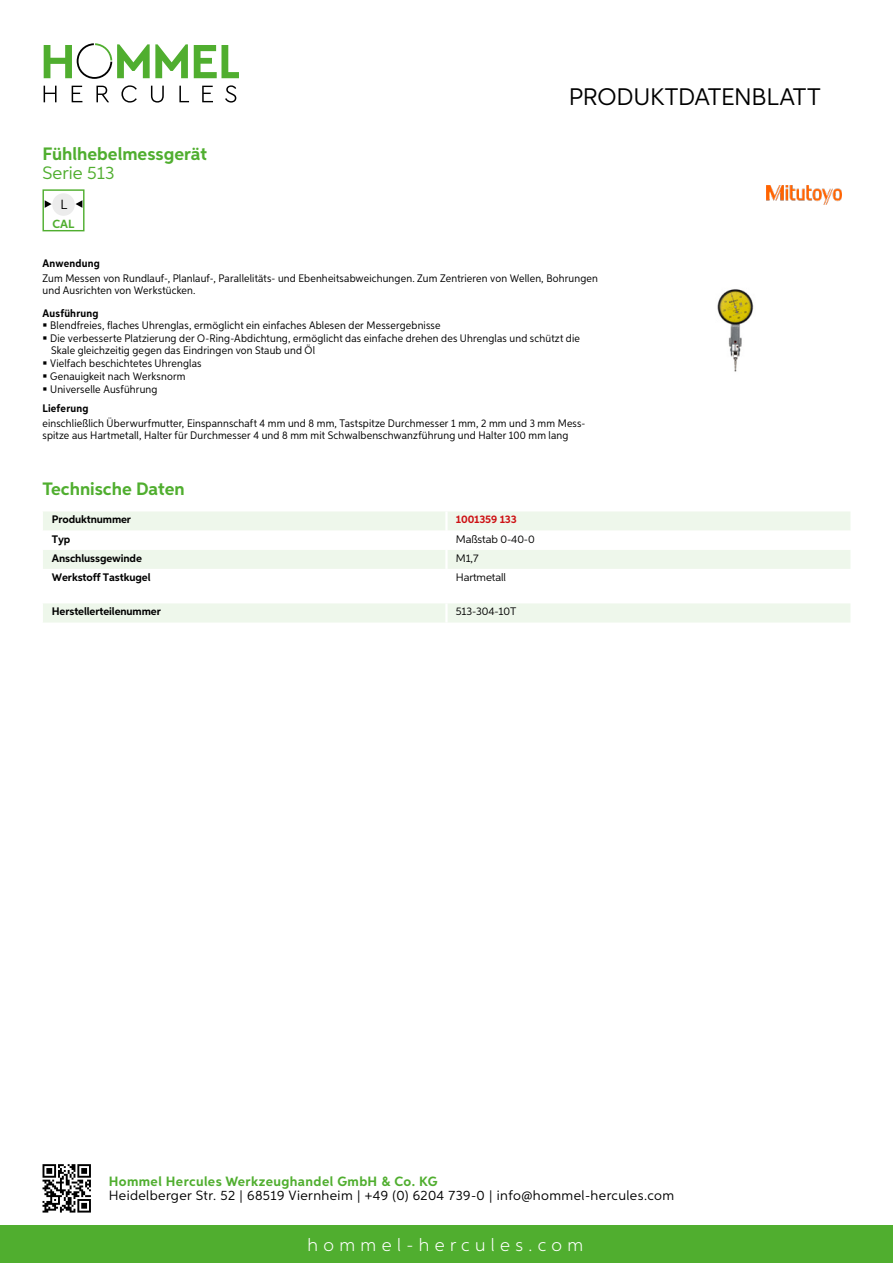
<style>
.page{position:relative;width:893px;height:1263px;background:#fff}
.page>*{position:absolute;margin:0;border:0;box-sizing:border-box;transform-origin:0 0}
.t1{font:24px "Aspira";letter-spacing:-.01em;color:#000}
.t2{font:700 18px "Aspira";color:#50ae2f}
.t3{font:300 18px "Aspira";letter-spacing:.3em;color:#fff}
.t4{font:18px "Aspira";color:#50ae2f}
.t5{font:13.5px "Aspira";letter-spacing:.03em;color:#000}
.t6{font:700 13.5px "Aspira";letter-spacing:.03em;color:#50ae2f}
.t7{font:13.35px "Aspira";color:#000}
.t8{font:700 11.85px "Aspira";color:#50ae2f}
.t9{font:10.95px/12.6px "Aspira Nar";letter-spacing:.015em;color:#000}
.t10{font:700 10.95px "Aspira";letter-spacing:-.01em;color:#000}
.t11{font:10.95px "Aspira";letter-spacing:-.01em;color:#000}
.t12{font:700 10.95px "Aspira Nar";letter-spacing:.02em;color:#000}
.t13{font:700 10.95px "Aspira";letter-spacing:-.01em;color:#cd1013}
</style>
<div class="page">
<div style="left:0;top:1226px;width:893px;height:37px;background:#50ae2f"></div>
<svg style="left:43px;top:1164px;width:48px;height:48px"></svg>
<svg style="left:194px;top:45px;width:45px;height:33px"></svg>
<svg style="left:44px;top:43px;width:144px;height:36px"></svg>
<svg style="left:44px;top:86px;width:13px;height:16px"></svg>
<svg style="left:72px;top:86px;width:10px;height:16px"></svg>
<svg style="left:96px;top:86px;width:13px;height:16px"></svg>
<svg style="left:121px;top:85px;width:16px;height:18px"></svg>
<svg style="left:151px;top:86px;width:13px;height:17px"></svg>
<svg style="left:179px;top:86px;width:10px;height:16px"></svg>
<svg style="left:202px;top:86px;width:11px;height:16px"></svg>
<svg style="left:225px;top:85px;width:11px;height:18px"></svg>
<div style="left:43px;top:511px;width:807px;height:19px;background:#eef7eb"></div>
<div style="left:43px;top:550px;width:807px;height:19px;background:#eef7eb"></div>
<hr style="left:445px;top:511px;width:3px;height:20px;background:#fff">
<hr style="left:445px;top:550px;width:3px;height:19px;background:#fff">
<div style="left:43px;top:603px;width:807px;height:19px;background:#eef7eb"></div>
<hr style="left:445px;top:603px;width:3px;height:19px;background:#fff">
<div style="left:43px;top:189px;width:42px;height:42px;border:1px solid #50ae2f"></div>
<div style="left:52px;top:193px;width:23px;height:23px;background:#ececec;border-radius:50%"></div>
<svg style="left:76px;top:200px;width:6px;height:8px"></svg>
<svg style="left:45px;top:200px;width:7px;height:8px"></svg>
<img style="left:717px;top:289px;width:37px;height:83px">
<img style="left:766px;top:185px;width:76px;height:19px">
<h2 class="t2" style="left:43px;top:142px;width:166px">Fühlhebelmessgerät</h2>
<h2 class="t4" style="left:43px;top:162px;width:73px">Serie 513</h2>
<p class="t7" style="left:60px;top:196px;width:8px">l</p>
<p class="t8" style="left:53px;top:216px;width:23px">CAL</p>
<h1 class="t1" style="left:569px;top:82px;width:253px">Produktdatenblatt</h1>
<p class="t12" style="left:43px;top:257px;width:59px">Anwendung</p>
<p class="t9" style="left:43px;top:273px;width:557px;line-height:12px">Zum Messen von Rundlauf-, Planlauf-, Parallelitäts- und Ebenheitsabweichungen. Zum Zentrieren von Wellen, Bohrungen und Ausrichten von Werkstücken.</p>
<p class="t12" style="left:43px;top:306px;width:58px">Ausführung</p>
<p class="t9" style="left:50px;top:319px;width:531px">Blendfreies, flaches Uhrenglas, ermöglicht ein einfaches Ablesen der Messergebnisse<br>Die verbesserte Platzierung der O-Ring-Abdichtung, ermöglicht das einfache drehen des Uhrenglas und schützt die Skale gleichzeitig gegen das Eindringen von Staub und Öl<br>Vielfach beschichtetes Uhrenglas<br>Genauigkeit nach Werksnorm<br>Universelle Ausführung</p>
<p class="t12" style="left:43px;top:401px;width:47px">Lieferung</p>
<p class="t9" style="left:43px;top:417px;width:544px;line-height:12px">einschließlich Überwurfmutter, Einspannschaft 4 mm und 8 mm, Tastspitze Durchmesser 1 mm, 2 mm und 3 mm Mess&shy;spitze aus Hartmetall, Halter für Durchmesser 4 und 8 mm mit Schwalbenschwanzführung und Halter 100 mm lang</p>
<h2 class="t2" style="left:43px;top:477px;width:144px">Technische Daten</h2>
<p class="t10" style="left:52px;top:513px;width:81px">Produktnummer</p>
<p class="t13" style="left:456px;top:513px;width:62px">1001359 133</p>
<p class="t10" style="left:52px;top:532px;width:20px">Typ</p>
<p class="t11" style="left:456px;top:532px;width:80px">Maßstab 0-40-0</p>
<p class="t10" style="left:52px;top:551px;width:92px">Anschlussgewinde</p>
<p class="t11" style="left:456px;top:551px;width:24px">M1,7</p>
<p class="t10" style="left:52px;top:570px;width:100px">Werkstoff Tastkugel</p>
<p class="t11" style="left:456px;top:570px;width:52px">Hartmetall</p>
<p class="t10" style="left:52px;top:605px;width:111px">Herstellerteilenummer</p>
<p class="t11" style="left:456px;top:605px;width:61px">513-304-10T</p>
<p class="t6" style="left:109px;top:1172px;width:330px">Hommel Hercules Werkzeughandel GmbH &amp; Co. KG</p>
<p class="t5" style="left:109px;top:1187px;width:567px">Heidelberger Str. 52 | 68519 Viernheim | +49 (0) 6204 739-0 | info@hommel-hercules.com</p>
<h2 class="t3" style="left:307px;top:1234px;width:277px">hommel-hercules.com</h2>
</div>
